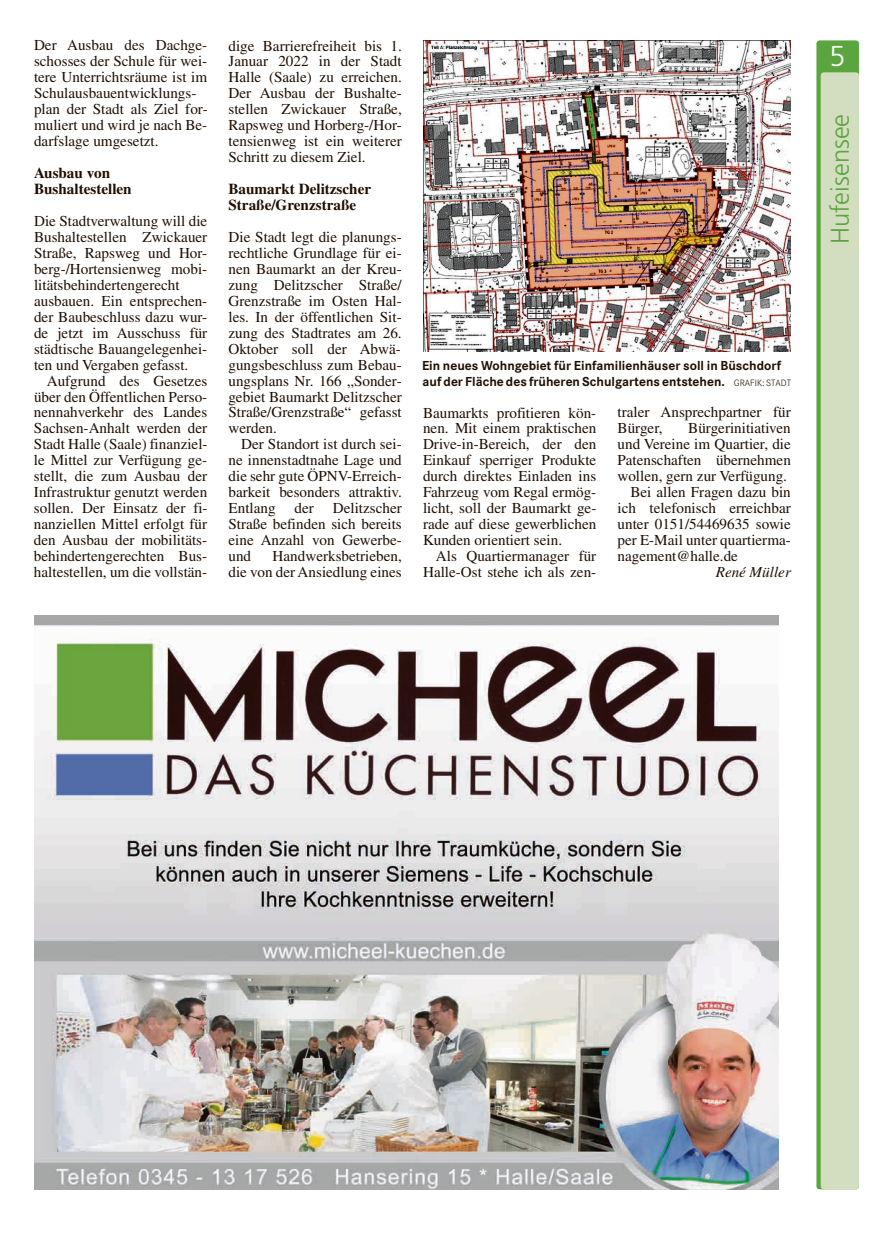
<style>
.page{position:relative;width:893px;height:1234px;background:#fff}
.page>*{position:absolute;margin:0;border:0;box-sizing:border-box;transform-origin:0 0}
.t1{font:300 28.65px "Frutiger";color:#fff}
.t2{font:300 25.5px "Frutiger";color:#5ba53f}
.t3{font:15.15px/15.9px "Times";color:#200e00;text-align:justify}
.t4{font:700 15.15px/15.9px "Times";color:#200e00}
.t5{font:italic 15.15px "Times";color:#200e00}
.t6{font:700 13.5px/15.9px "Corporate S";color:#200e00}
.s1{font-weight:300;font-size:9.6px}
</style>
<div class="page">
<svg style="left:816px;top:40px;width:43px;height:1148px;fill:#5ba53f"></svg>
<div style="left:821px;top:72px;width:38px;height:1116px;background:#d2debf;border-radius:3px"></div>
<img style="left:423px;top:40px;width:368px;height:311px">
<img style="left:34px;top:615px;width:744px;height:573px">
<p class="t3" style="left:34px;top:37px;width:175px;text-align:left">Der Ausbau des Dachge&shy;schosses der Schule für wei&shy;tere Unterrichtsräume ist im<br>Schulausbauentwicklungs&shy;plan der Stadt als Ziel for&shy;muliert und wird je nach Be&shy;darfslage umgesetzt.</p>
<p class="t4" style="left:34px;top:165px;width:99px">Ausbau von<br>Bushaltestellen</p>
<p class="t3" style="left:34px;top:213px;width:175px;text-align:left">Die Stadtverwaltung will die<br>Bushaltestellen Zwickauer<br>Straße, Rapsweg und Hor&shy;berg-/Hortensienweg mobi&shy;litätsbehindertengerecht ausbauen. Ein entsprechen&shy;der Baubeschluss dazu wur&shy;de jetzt im Ausschuss für städtische Bauangelegenhei&shy;ten und Vergaben gefasst.</p>
<p class="t3" style="left:34px;top:372px;width:175px;text-indent:13px">Aufgrund des Gesetzes über den Öffentlichen Perso&shy;nennahverkehr des Landes Sachsen-Anhalt werden der Stadt Halle (Saale) finanziel&shy;le Mittel zur Verfügung ge&shy;stellt, die zum Ausbau der Infrastruktur genutzt werden sollen. Der Einsatz der fi&shy;nanziellen Mittel erfolgt für den Ausbau der mobilitäts&shy;behindertengerechten Bus&shy;haltestellen, um die vollstän-</p>
<p class="t3" style="left:228px;top:37px;width:175px">dige Barrierefreiheit bis 1.<br>Januar 2022 in der Stadt Halle (Saale) zu erreichen.<br>Der Ausbau der Bushalte&shy;stellen Zwickauer Straße, Rapsweg und Horberg-/Hor&shy;tensienweg ist ein weiterer Schritt zu diesem Ziel.</p>
<p class="t4" style="left:229px;top:181px;width:144px">Baumarkt Delitzscher<br>Straße/Grenzstraße</p>
<p class="t3" style="left:228px;top:229px;width:175px">Die Stadt legt die planungs&shy;rechtliche Grundlage für ei&shy;nen Baumarkt an der Kreu&shy;zung Delitzscher Straße/ Grenzstraße im Osten Hal&shy;les. In der öffentlichen Sit&shy;zung des Stadtrates am 26.<br>Oktober soll der Abwä&shy;gungsbeschluss zum Bebau&shy;ungsplans Nr. 166 „Sonder&shy;gebiet Baumarkt Delitzscher Straße/Grenzstraße“ gefasst werden.</p>
<p class="t3" style="left:228px;top:436px;width:175px;text-indent:13px">Der Standort ist durch sei&shy;ne innenstadtnahe Lage und die sehr gute ÖPNV-Erreich&shy;barkeit besonders attraktiv.<br>Entlang der Delitzscher Straße befinden sich bereits eine Anzahl von Gewerbe&shy;und</p>
<p class="t3" style="left:228px;top:548px;width:175px;text-align:right">Handwerksbetrieben,<br>die von der Ansiedlung eines</p>
<p class="t6" style="left:422px;top:357px;width:371px">Ein neues Wohngebiet für Einfamilienhäuser soll in Büschdorf auf der Fläche des früheren Schulgartens entstehen. <span class="s1">GRAFIK: STADT</span></p>
<p class="t3" style="left:423px;top:404px;width:175px">Baumarkts profitieren kön&shy;nen. Mit einem praktischen Drive-in-Bereich, der den Einkauf sperriger Produkte durch direktes Einladen ins Fahrzeug vom Regal ermög&shy;licht, soll der Baumarkt ge&shy;rade auf diese gewerblichen Kunden orientiert sein.</p>
<p class="t3" style="left:423px;top:548px;width:175px;text-align:right">Als Quartiermanager für<br>Halle-Ost stehe ich als zen-</p>
<p class="t3" style="left:618px;top:404px;width:175px">traler Ansprechpartner für<br>Bürger,</p>
<p class="t3" style="left:688px;top:420px;width:104px">Bürgerinitiativen</p>
<p class="t3" style="left:618px;top:436px;width:175px">und Vereine im Quartier, die</p>
<p class="t3" style="left:618px;top:452px;width:175px">Patenschaften übernehmen</p>
<p class="t3" style="left:618px;top:468px;width:171px">wollen, gern zur Verfügung.</p>
<p class="t3" style="left:630px;top:484px;width:162px">Bei allen Fragen dazu bin</p>
<p class="t3" style="left:618px;top:500px;width:175px">ich telefonisch erreichbar</p>
<p class="t3" style="left:618px;top:516px;width:175px">unter 0151/54469635 sowie</p>
<p class="t3" style="left:618px;top:532px;width:175px">per E-Mail unter quartierma-</p>
<p class="t3" style="left:618px;top:548px;width:122px">nagement@halle.de</p>
<p class="t5" style="left:716px;top:563px;width:77px">René Müller</p>
<h1 class="t1" style="left:829px;top:40px;width:17px">5</h1>
<h2 class="t2" style="left:825px;top:244px;width:132px;rotate:-90deg">Hufeisensee</h2>
</div>
